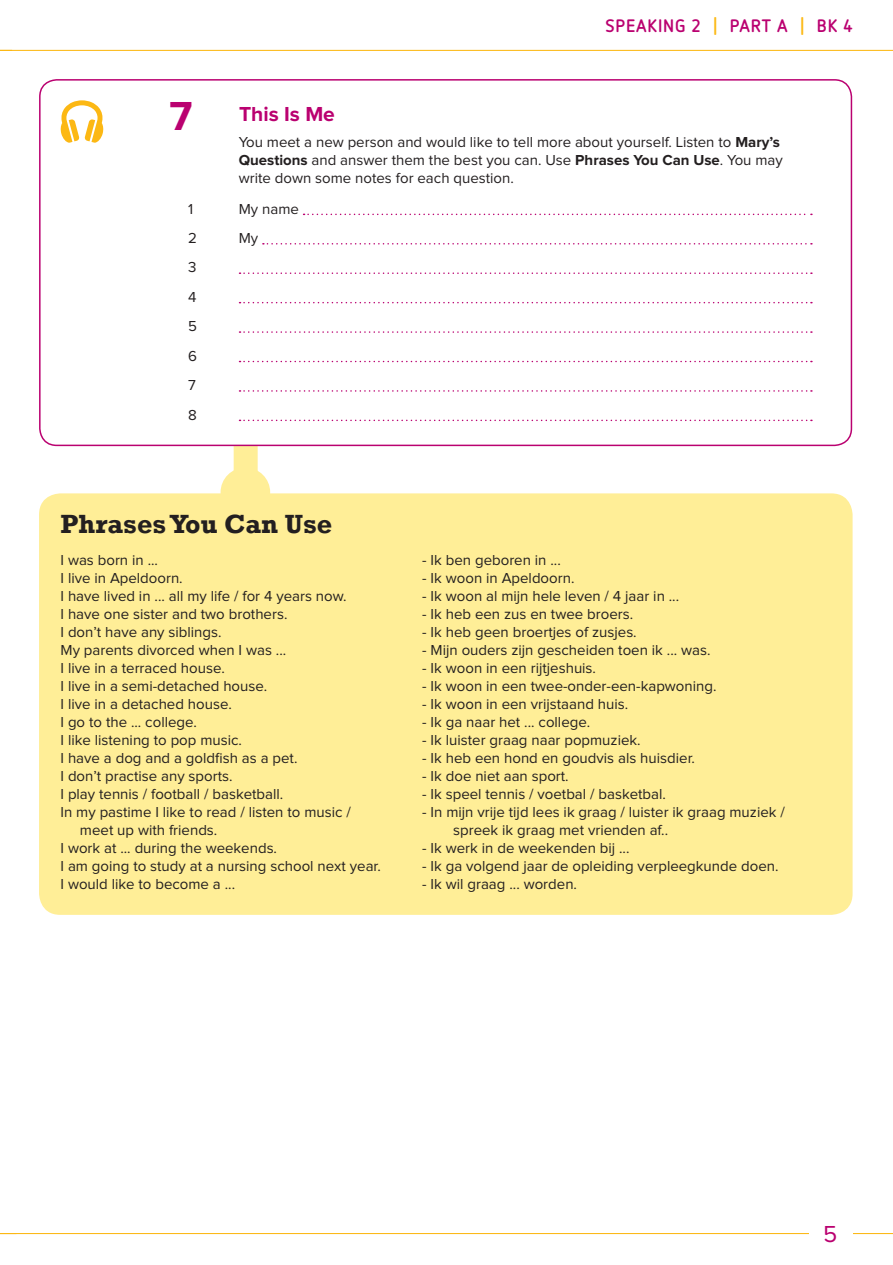
<style>
.page{position:relative;width:893px;height:1265px;background:#fff}
.page>*{position:absolute;margin:0;border:0;box-sizing:border-box;transform-origin:0 0}
.t1{font:700 42px "Proxima Nova";color:#ba0170}
.t2{font:700 27px "Rockwell";color:#231f20}
.t3{font:24px "Proxima Nova";color:#ba0170}
.t4{font:700 21px "Proxima Nova";color:#ba0170}
.t5{font:700 18px "Netto OT";letter-spacing:.05em;color:#ba0170}
.t6{font:15px/29.4px "Proxima Nova";color:#231f20;text-align:justify}
.s1{color:#fcb814}
.s2{font-weight:700}
</style>
<div class="page">
<hr style="left:0;top:1233px;width:893px;height:1px;background:#fcb814">
<div style="left:809px;top:1209px;width:43px;height:43px;background:#fff"></div>
<hr style="left:0;top:50px;width:893px;height:1px;background:#fcb814">
<svg style="left:222px;top:446px;width:252px;height:47px"></svg>
<div style="left:220px;top:467px;width:50px;height:50px;background:#ffee97;border-radius:50%"></div>
<div style="left:39px;top:79px;width:813px;height:367px;border:2px solid #ba0170;border-radius:17px"></div>
<svg style="left:303px;top:214px;width:509px;height:1px"></svg>
<svg style="left:263px;top:243px;width:549px;height:1px"></svg>
<svg style="left:239px;top:272px;width:573px;height:2px"></svg>
<svg style="left:239px;top:302px;width:573px;height:1px"></svg>
<svg style="left:239px;top:331px;width:573px;height:2px"></svg>
<svg style="left:239px;top:361px;width:573px;height:1px"></svg>
<svg style="left:239px;top:390px;width:573px;height:2px"></svg>
<svg style="left:239px;top:419px;width:573px;height:2px"></svg>
<svg style="left:60px;top:100px;width:44px;height:43px"></svg>
<div style="left:39px;top:493px;width:813px;height:422px;background:#ffee97;border-radius:21px"></div>
<h1 class="t1" style="left:169px;top:97px;width:24px">7</h1>
<h3 class="t4" style="left:239px;top:104px;width:97px">This Is Me</h3>
<p class="t5" style="left:605px;top:15px;width:249px">SPEAKING 2 <span class="s1">|</span> PART A <span class="s1">|</span> BK 4</p>
<p class="t6" style="left:239px;top:134px;width:545px;line-height:18px;text-align:left">You meet a new person and would like to tell more about yourself. Listen to <span class="s2">Mary’s<br>Questions</span> and answer them the best you can. Use <span class="s2">Phrases You Can Use</span>. You may write down some notes for each question.</p>
<p class="t6" style="left:188px;top:194px;width:7px">1</p>
<p class="t6" style="left:239px;top:194px;width:62px">My name</p>
<p class="t6" style="left:188px;top:224px;width:10px">2</p>
<p class="t6" style="left:239px;top:224px;width:21px">My</p>
<p class="t6" style="left:188px;top:253px;width:10px">3<br>4<br>5<br>6<br>7<br>8</p>
<h2 class="t2" style="left:61px;top:508px;width:273px">Phrases You Can Use</h2>
<p class="t6" style="left:61px;top:546px;width:99px">I was born in ...</p>
<p class="t6" style="left:422px;top:546px;width:140px">- Ik ben geboren in ...</p>
<p class="t6" style="left:61px;top:564px;width:124px">I live in Apeldoorn.</p>
<p class="t6" style="left:422px;top:564px;width:154px">- Ik woon in Apeldoorn.</p>
<p class="t6" style="left:61px;top:582px;width:287px">I have lived in ... all my life / for 4 years now.</p>
<p class="t6" style="left:422px;top:582px;width:259px">- Ik woon al mijn hele leven / 4 jaar in ...</p>
<p class="t6" style="left:61px;top:600px;width:228px">I have one sister and two brothers.</p>
<p class="t6" style="left:422px;top:600px;width:212px">- Ik heb een zus en twee broers.</p>
<p class="t6" style="left:61px;top:618px;width:162px">I don’t have any siblings.</p>
<p class="t6" style="left:422px;top:618px;width:216px">- Ik heb geen broertjes of zusjes.</p>
<p class="t6" style="left:61px;top:636px;width:227px">My parents divorced when I was ...</p>
<p class="t6" style="left:422px;top:636px;width:290px">- Mijn ouders zijn gescheiden toen ik ... was.</p>
<p class="t6" style="left:61px;top:654px;width:166px">I live in a terraced house.</p>
<p class="t6" style="left:422px;top:654px;width:175px">- Ik woon in een rijtjeshuis.</p>
<p class="t6" style="left:61px;top:672px;width:208px">I live in a semi-detached house.</p>
<p class="t6" style="left:422px;top:672px;width:296px">- Ik woon in een twee-onder-een-kapwoning.</p>
<p class="t6" style="left:61px;top:690px;width:173px">I live in a detached house.</p>
<p class="t6" style="left:422px;top:690px;width:208px">- Ik woon in een vrijstaand huis.</p>
<p class="t6" style="left:61px;top:708px;width:138px">I go to the ... college.</p>
<p class="t6" style="left:422px;top:708px;width:170px">- Ik ga naar het ... college.</p>
<p class="t6" style="left:61px;top:726px;width:183px">I like listening to pop music.</p>
<p class="t6" style="left:422px;top:726px;width:220px">- Ik luister graag naar popmuziek.</p>
<p class="t6" style="left:61px;top:744px;width:238px">I have a dog and a goldfish as a pet.</p>
<p class="t6" style="left:422px;top:744px;width:274px">- Ik heb een hond en goudvis als huisdier.</p>
<p class="t6" style="left:61px;top:762px;width:173px">I don’t practise any sports.</p>
<p class="t6" style="left:422px;top:762px;width:148px">- Ik doe niet aan sport.</p>
<p class="t6" style="left:61px;top:780px;width:224px">I play tennis / football / basketball.</p>
<p class="t6" style="left:422px;top:780px;width:245px">- Ik speel tennis / voetbal / basketbal.</p>
<p class="t6" style="left:61px;top:798px;width:292px">In my pastime I like to read / listen to music /</p>
<p class="t6" style="left:422px;top:798px;width:364px">- In mijn vrije tijd lees ik graag / luister ik graag muziek /</p>
<p class="t6" style="left:80px;top:816px;width:139px">meet up with friends.</p>
<p class="t6" style="left:453px;top:816px;width:216px">spreek ik graag met vrienden af..</p>
<p class="t6" style="left:61px;top:834px;width:218px">I work at ... during the weekends.</p>
<p class="t6" style="left:422px;top:834px;width:209px">- Ik werk in de weekenden bij ...</p>
<p class="t6" style="left:61px;top:852px;width:322px">I am going to study at a nursing school next year.</p>
<p class="t6" style="left:422px;top:852px;width:358px">- Ik ga volgend jaar de opleiding verpleegkunde doen.</p>
<p class="t6" style="left:61px;top:870px;width:176px">I would like to become a ...</p>
<p class="t6" style="left:422px;top:870px;width:156px">- Ik wil graag ... worden.</p>
<h3 class="t3" style="left:823px;top:1223px;width:16px">5</h3>
</div>
